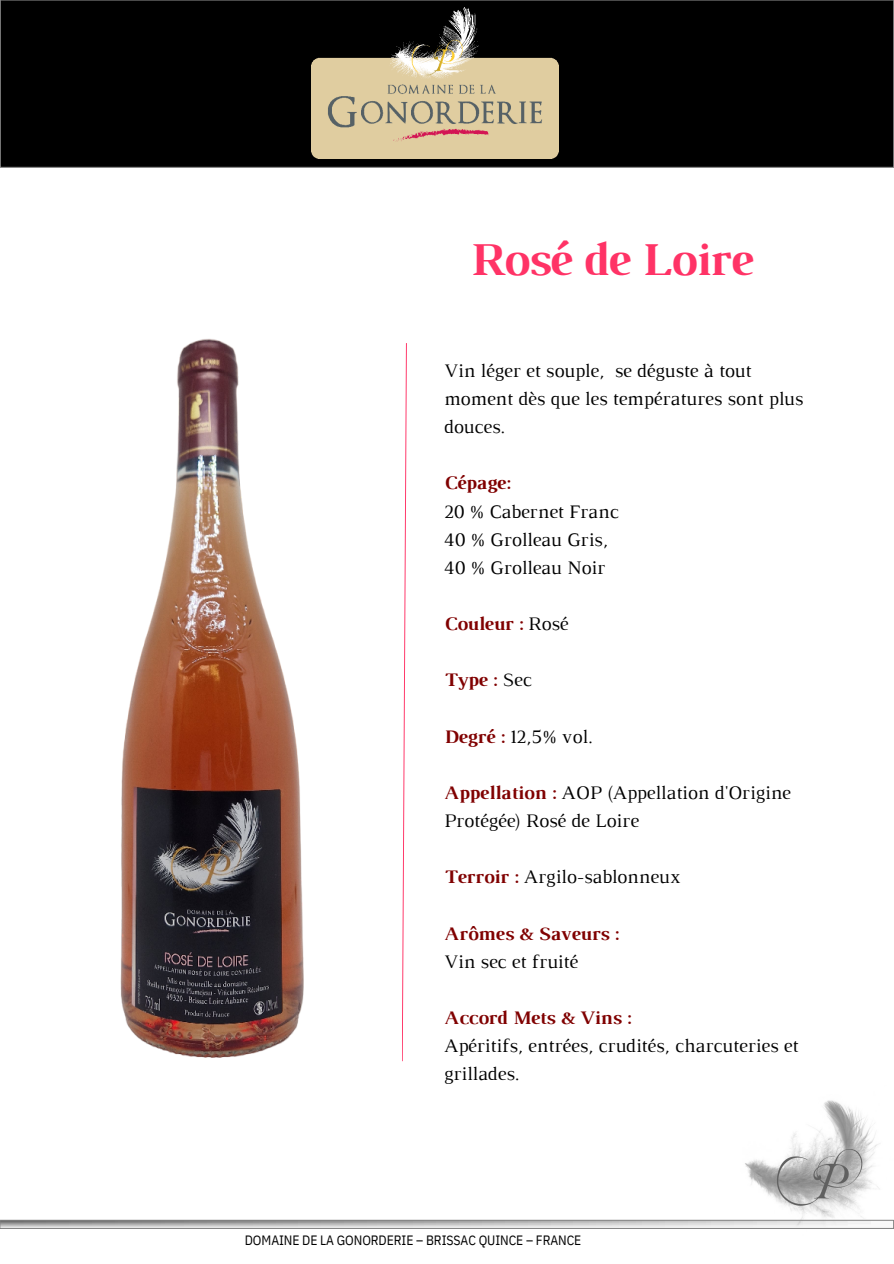
<style>
.page{position:relative;width:894px;height:1264px;background:#fff}
.page>*{position:absolute;margin:0;border:0;box-sizing:border-box;transform-origin:0 0}
.t1{font:700 48px "Luthier";letter-spacing:-.02em;color:#f36}
.t2{font:19.5px/28.2px "Luthier";letter-spacing:-.005em;color:#000}
.t3{font:700 19.5px/28.2px "Luthier";letter-spacing:-.005em;color:#800000}
.t4{font:13.5px "IBM Plex Sans Cond";letter-spacing:-.005em;color:#000}
.s1{font-weight:700;color:#800000}
.s2{font-weight:400;color:#000}
</style>
<div class="page">
<img style="left:745px;top:1100px;width:135px;height:119px">
<svg style="left:0;top:1219px;width:893px;height:9px;background:#c6c6c6"></svg>
<div style="left:0;top:0;width:893px;height:168px;background:#000"></div>
<img style="left:311px;top:8px;width:247px;height:151px">
<img style="left:120px;top:338px;width:287px;height:724px">
<h1 class="t1" style="left:469px;top:242px;width:283px">Rosé de Loire</h1>
<h2 class="t2" style="left:444px;top:358px;width:360px">Vin léger et souple, se déguste à tout moment dès que les températures sont plus douces.</h2>
<h2 class="t2" style="left:444px;top:470px;width:176px"><span class="s1">Cépage:<br></span>20 % Cabernet Franc<br>40 % Grolleau Gris,<br>40 % Grolleau Noir</h2>
<h2 class="t3" style="left:444px;top:611px;width:126px">Couleur : <span class="s2">Rosé</span></h2>
<h2 class="t3" style="left:444px;top:667px;width:89px">Type : <span class="s2">Sec</span></h2>
<h2 class="t2" style="left:444px;top:723px;width:150px"><span class="s1">Degré :</span> 12,5% vol.</h2>
<h2 class="t2" style="left:444px;top:780px;width:348px"><span class="s1">Appellation :</span> AOP (Appellation d'Origine<br>Protégée) Rosé de Loire</h2>
<h2 class="t2" style="left:444px;top:864px;width:238px"><span class="s1">Terroir :</span> Argilo-sablonneux</h2>
<h2 class="t3" style="left:444px;top:920px;width:176px">Arômes &amp; Saveurs :<br><span class="s2">Vin sec et fruité</span></h2>
<h2 class="t2" style="left:444px;top:1005px;width:356px"><span class="s1">Accord Mets &amp; Vins :<br></span>Apéritifs, entrées, crudités, charcuteries et grillades.</h2>
<p class="t4" style="left:245px;top:1230px;width:338px">DOMAINE DE LA GONORDERIE – BRISSAC QUINCE – FRANCE</p>
</div>
